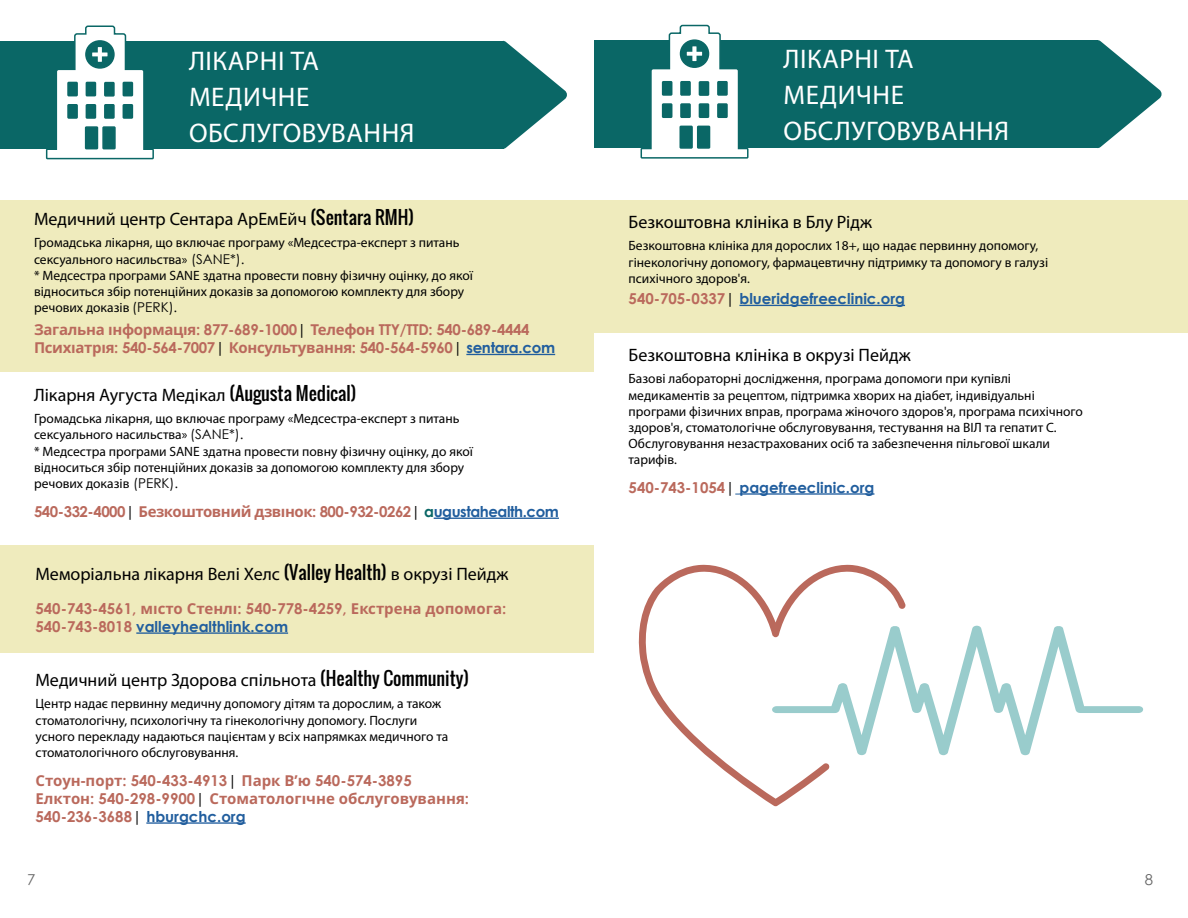
<style>
.page{position:relative;width:1188px;height:918px;background:#fff}
.page>*{position:absolute;margin:0;border:0;box-sizing:border-box;transform-origin:0 0}
.t1{font:27px/36px "Myriad Pro";letter-spacing:.02em;color:#fff}
.t2{font:18px "Myriad Pro";color:#000}
.t3{font:700 15px/18px "Century Gothic";letter-spacing:-.01em;color:#ba695c}
.t4{font:700 15px "Century Gothic";color:#215e9e}
.t5{font:700 15px "Century Gothic";letter-spacing:-.03em;color:#ba695c}
.t6{font:700 15px "Noto Sans";color:#ba695c}
.t7{font:15px "Century Gothic";color:#666}
.t8{font:13.5px/16.2px "Myriad Pro";color:#000}
.s1{font-family:"Oswald"}
.s2{font-family:"Century Gothic"}
.s3{font-family:"Noto Sans"}
.s4{font-weight:400;color:#000}
.s5{color:#215e9e}
.s6{color:#0a6766}
.s7{font-family:"Century Gothic";font-weight:400;color:#000}
.s8{color:#ba695c}
</style>
<div class="page">
<div style="left:0;top:41px;width:503px;height:108px;background:#0a6766"></div>
<svg style="left:503px;top:40px;width:64px;height:109px"></svg>
<svg style="left:45px;top:25px;width:109px;height:135px"></svg>
<div style="left:0;top:200px;width:594px;height:172px;background:#efebbd"></div>
<hr style="left:466px;top:354px;width:89px;height:1px;background:#215e9e">
<hr style="left:434px;top:518px;width:125px;height:1px;background:#215e9e">
<hr style="left:146px;top:822px;width:100px;height:2px;background:#215e9e">
<div style="left:0;top:545px;width:594px;height:108px;background:#efebbd"></div>
<hr style="left:136px;top:632px;width:152px;height:2px;background:#215e9e">
<div style="left:595px;top:200px;width:593px;height:132px;background:#efebbd"></div>
<div style="left:594px;top:40px;width:504px;height:108px;background:#0a6766"></div>
<svg style="left:1097px;top:40px;width:65px;height:109px"></svg>
<svg style="left:640px;top:24px;width:109px;height:135px"></svg>
<hr style="left:739px;top:493px;width:135px;height:2px;background:#215e9e">
<hr style="left:739px;top:305px;width:166px;height:1px;background:#215e9e">
<svg style="left:638px;top:564px;width:268px;height:242px"></svg>
<svg style="left:772px;top:625px;width:371px;height:130px"></svg>
<h1 class="t1" style="left:189px;top:43px;width:227px">ЛІКАРНІ ТА<br>МЕДИЧНЕ<br>ОБСЛУГОВУВАННЯ</h1>
<h2 class="t2" style="left:34px;top:208px;width:382px">Медичний центр Сентара АрЕмЕйч <span class="s1">(Sentara RMH)</span></h2>
<p class="t8" style="left:34px;top:235px;width:440px">Громадська лікарня, що включає програму «Медсестра-експерт з питань сексуального насильства» <span class="s2">(SANE*).<br></span>* Медсестра програми SANE здатна провести повну фізичну оцінку, до якої відноситься збір потенційних доказів за допомогою комплекту для збору речових доказів <span class="s2">(PERK).</span></p>
<p class="t3" style="left:34px;top:320px;width:523px"><span class="s3">Загальна інформація</span>: 877-689-1000<span class="s4">|</span> <span class="s3">Телефон</span> TTY/TTD: 540-689-4444<br><span class="s3">Психіатрія</span>: 540-564-7007<span class="s4">|</span> <span class="s3">Консультування</span>: 540-564-5960<span class="s4">|</span> <span class="s5">sentara.com</span></p>
<h2 class="t2" style="left:34px;top:384px;width:324px">Лікарня Аугуста Медікал <span class="s1">(Augusta Medical)</span></h2>
<p class="t8" style="left:34px;top:410px;width:440px">Громадська лікарня, що включає програму «Медсестра-експерт з питань сексуального насильства» <span class="s2">(SANE*).<br></span>* Медсестра програми SANE здатна провести повну фізичну оцінку, до якої відноситься збір потенційних доказів за допомогою комплекту для збору речових доказів <span class="s2">(PERK).</span></p>
<p class="t5" style="left:34px;top:502px;width:526px">540-332-4000<span class="s4">|</span> <span class="s3">Безкоштовний дзвінок</span>: 800-932-0262<span class="s4">|</span> <span class="s6">a</span><span class="s5">ugustahealth.com</span></p>
<h2 class="t2" style="left:36px;top:563px;width:475px">Меморіальна лікарня Велі Хелс <span class="s1">(Valley Health)</span> в окрузі Пейдж</h2>
<p class="t3" style="left:36px;top:599px;width:472px">540-743-4561, <span class="s3">місто Стенлі</span>: 540-778-4259, <span class="s3">Екстрена допомога</span>:<br>540-743-8018 <span class="s5">valleyhealthlink.com</span></p>
<h2 class="t2" style="left:36px;top:669px;width:435px">Медичний центр Здорова спільнота <span class="s1">(Healthy Community)</span></h2>
<p class="t8" style="left:36px;top:696px;width:414px">Центр надає первинну медичну допомогу дітям та дорослим, а також стоматологічну, психологічну та гінекологічну допомогу. Послуги усного перекладу надаються пацієнтам у всіх напрямках медичного та стоматологічного обслуговування.</p>
<p class="t3" style="left:36px;top:771px;width:378px"><span class="s3">Стоун-порт</span>: 540-433-4913<span class="s4">|</span> <span class="s3">Парк В’ю</span> 540-574-3895</p>
<p class="t6" style="left:36px;top:788px;width:435px">Елктон<span class="s2">: 540-298-9900</span><span class="s7">|</span> Стоматологічне обслуговування<span class="s2">:</span></p>
<p class="t3" style="left:36px;top:807px;width:212px">540-236-3688<span class="s4">|</span> <span class="s5">hburgchc.org</span></p>
<h1 class="t1" style="left:784px;top:41px;width:227px">ЛІКАРНІ ТА<br>МЕДИЧНЕ<br>ОБСЛУГОВУВАННЯ</h1>
<h2 class="t2" style="left:629px;top:211px;width:245px">Безкоштовна клініка в Блу Рідж</h2>
<p class="t8" style="left:629px;top:238px;width:421px">Безкоштовна клініка для дорослих 18+, що надає первинну допомогу, гінекологічну допомогу, фармацевтичну підтримку та допомогу в галузі психічного здоров'я.</p>
<p class="t4" style="left:629px;top:289px;width:278px"><span class="s8">540-705-0337</span><span class="s4">|</span> blueridgefreeclinic.org</p>
<h2 class="t2" style="left:629px;top:344px;width:284px">Безкоштовна клініка в окрузі Пейдж</h2>
<p class="t8" style="left:629px;top:371px;width:456px">Базові лабораторні дослідження, програма допомоги при купівлі медикаментів за рецептом, підтримка хворих на діабет, індивідуальні програми фізичних вправ, програма жіночого здоров'я, програма психічного здоров'я, стоматологічне обслуговування, тестування на ВІЛ та гепатит C.<br>Обслуговування незастрахованих осіб та забезпечення пільгової шкали тарифів.</p>
<p class="t4" style="left:629px;top:478px;width:247px"><span class="s8">540-743-1054</span><span class="s4">|</span> pagefreeclinic.org</p>
<p class="t7" style="left:27px;top:870px;width:10px">7</p>
<p class="t7" style="left:1145px;top:870px;width:10px">8</p>
</div>
